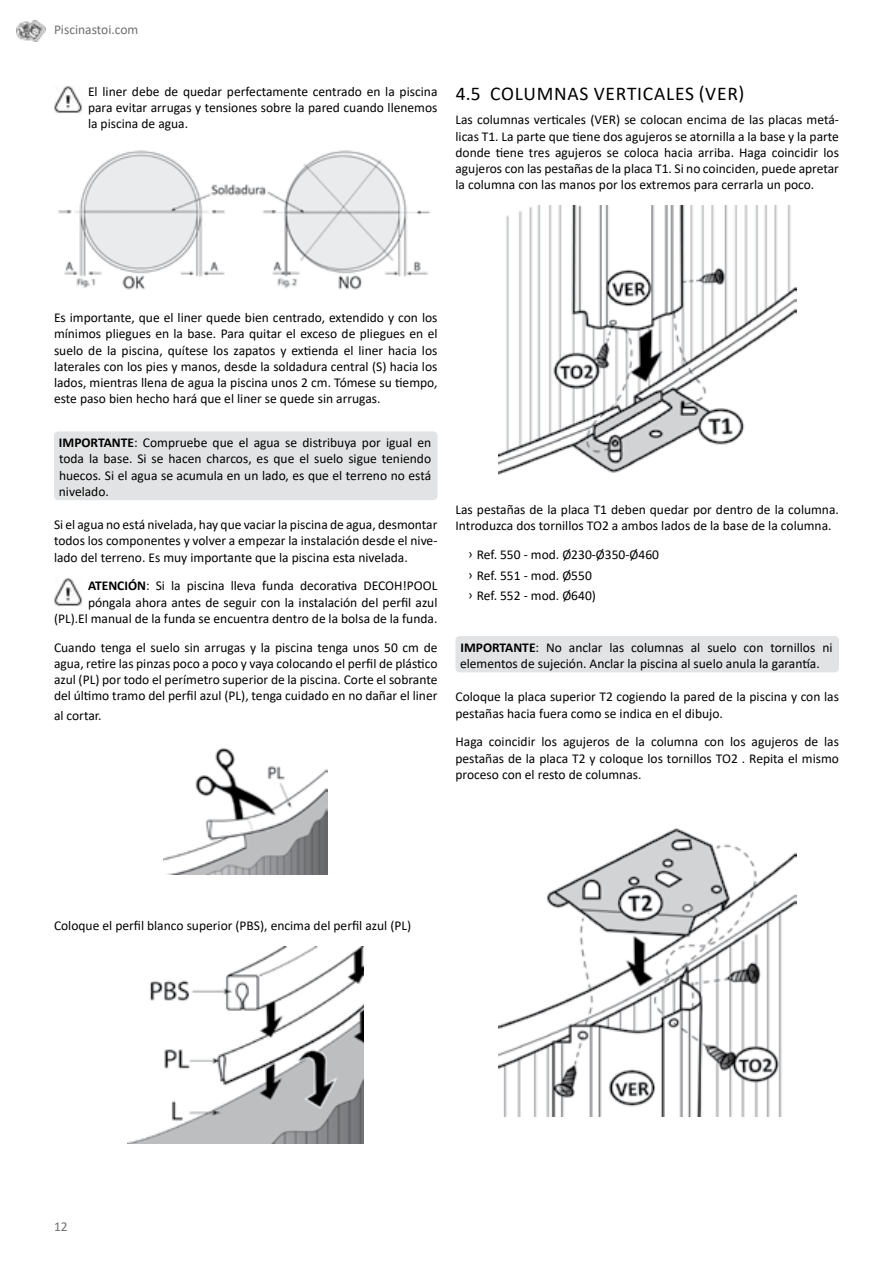
<style>
.page{position:relative;width:893px;height:1263px;background:#fff}
.page>*{position:absolute;margin:0;border:0;box-sizing:border-box;transform-origin:0 0}
.t1{font:19.5px "Calibri";letter-spacing:.04em;color:#000}
.t2{font:13.5px/16.2px "Calibri";color:#000;text-align:justify}
.t3{font:13.5px "Calibri";color:#6d6e71}
.s1{font-weight:700}
</style>
<div class="page">
<img style="left:16px;top:20px;width:29px;height:22px">
<img style="left:54px;top:86px;width:28px;height:28px">
<img style="left:58px;top:150px;width:372px;height:140px">
<div style="left:54px;top:431px;width:383px;height:69px;background:#e2e3e4;border-radius:4px"></div>
<img style="left:54px;top:578px;width:29px;height:29px">
<img style="left:164px;top:747px;width:164px;height:127px">
<img style="left:128px;top:946px;width:236px;height:198px">
<img style="left:498px;top:205px;width:298px;height:270px">
<div style="left:455px;top:636px;width:384px;height:36px;background:#e2e3e4;border-radius:4px"></div>
<img style="left:498px;top:828px;width:298px;height:288px">
<p class="t3" style="left:54px;top:23px;width:86px">Piscinastoi.com</p>
<p class="t2" style="left:88px;top:83px;width:351px">El liner debe de quedar perfectamente centrado en la piscina para evitar arrugas y tensiones sobre la pared cuando llenemos la piscina de agua.</p>
<h1 class="t1" style="left:456px;top:80px;width:290px">4.5 COLUMNAS VERTICALES (VER)</h1>
<p class="t2" style="left:455px;top:111px;width:385px">Las columnas verticales (VER) se colocan encima de las placas metá&shy;licas T1. La parte que tiene dos agujeros se atornilla a la base y la parte donde tiene tres agujeros se coloca hacia arriba. Haga coincidir los agujeros con las pestañas de la placa T1. Si no coinciden, puede apretar la columna con las manos por los extremos para cerrarla un poco.</p>
<p class="t2" style="left:54px;top:310px;width:385px">Es importante, que el liner quede bien centrado, extendido y con los mínimos pliegues en la base. Para quitar el exceso de pliegues en el suelo de la piscina, quítese los zapatos y extienda el liner hacia los laterales con los pies y manos, desde la soldadura central (S) hacia los lados, mientras llena de agua la piscina unos 2 cm. Tómese su tiempo, este paso bien hecho hará que el liner se quede sin arrugas.</p>
<p class="t2" style="left:59px;top:435px;width:374px"><span class="s1">IMPORTANTE</span>: Compruebe que el agua se distribuya por igual en toda la base. Si se hacen charcos, es que el suelo sigue teniendo huecos. Si el agua se acumula en un lado, es que el terreno no está nivelado.</p>
<p class="t2" style="left:54px;top:517px;width:385px">Si el agua no está nivelada, hay que vaciar la piscina de agua, desmontar todos los componentes y volver a empezar la instalación desde el nive&shy;lado del terreno. Es muy importante que la piscina esta nivelada.</p>
<p class="t2" style="left:54px;top:577px;width:385px;text-align:right"><span class="s1">ATENCIÓN</span>: Si la piscina lleva funda decorativa dECOH!POOL póngala ahora antes de seguir con la instalación del perfil azul (PL).El manual de la funda se encuentra dentro de la bolsa de la funda.</p>
<p class="t2" style="left:54px;top:639px;width:385px">Cuando tenga el suelo sin arrugas y la piscina tenga unos 50 cm de agua, retire las pinzas poco a poco y vaya colocando el perfil de plástico azul (PL) por todo el perímetro superior de la piscina. Corte el sobrante del último tramo del perfil azul (PL), tenga cuidado en no dañar el liner</p>
<p class="t2" style="left:54px;top:708px;width:49px">al cortar.</p>
<p class="t2" style="left:455px;top:502px;width:385px">Las pestañas de la placa T1 deben quedar por dentro de la columna.<br>Introduzca dos tornillos TO2 a ambos lados de la base de la columna.</p>
<p class="t2" style="left:468px;top:544px;width:192px;line-height:20.4px;text-align:left">ͧ Ref. 550 - mod. Ø230-Ø350-Ø460 ͧ Ref. 551 - mod. Ø550<br>ͧ Ref. 552 - mod. Ø640)</p>
<p class="t2" style="left:460px;top:639px;width:374px"><span class="s1">IMPORTANTE</span>: No anclar las columnas al suelo con tornillos ni elementos de sujeción. Anclar la piscina al suelo anula la garantía.</p>
<p class="t2" style="left:455px;top:689px;width:385px">Coloque la placa superior T2 cogiendo la pared de la piscina y con las pestañas hacia fuera como se indica en el dibujo.</p>
<p class="t2" style="left:455px;top:734px;width:385px">Haga coincidir los agujeros de la columna con los agujeros de las pestañas de la placa T2 y coloque los tornillos TO2 . Repita el mismo proceso con el resto de columnas.</p>
<p class="t2" style="left:54px;top:917px;width:359px">Coloque el perfil blanco superior (PBS), encima del perfil azul (PL)</p>
<p class="t3" style="left:54px;top:1219px;width:15px">12</p>
</div>
